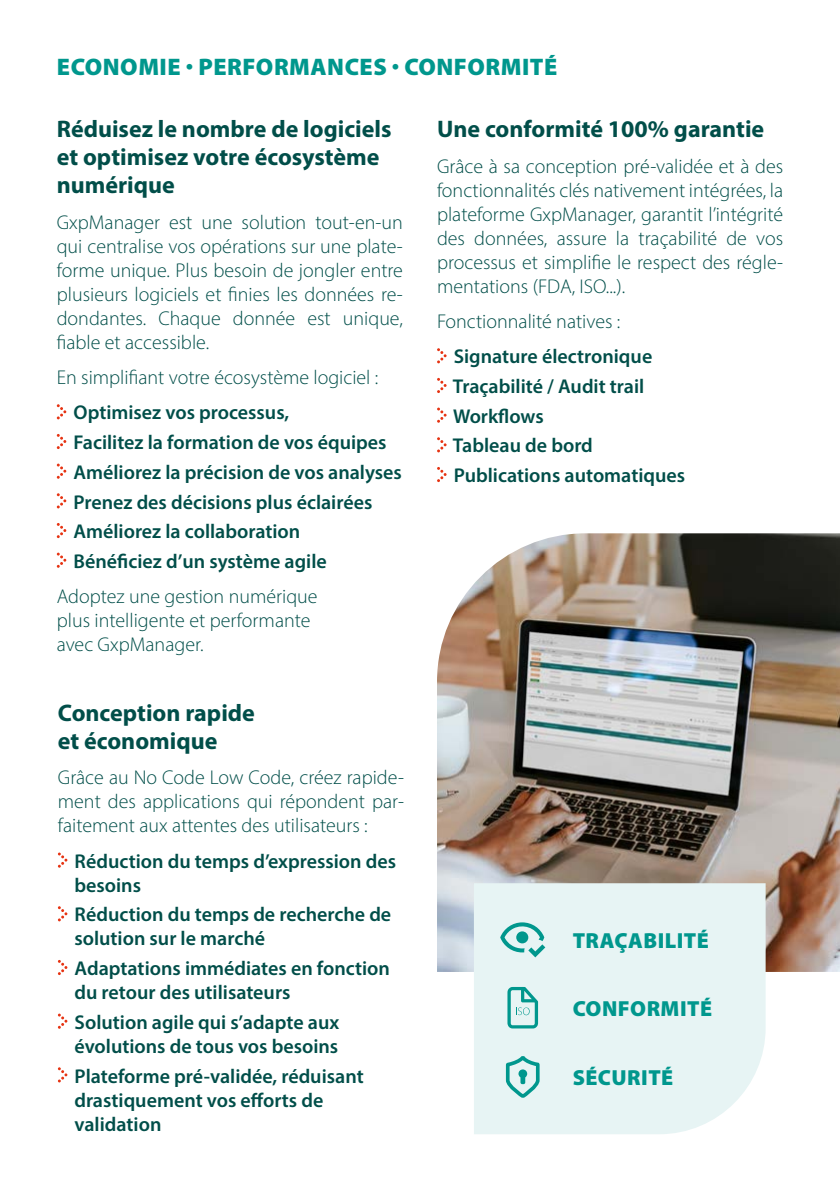
<style>
.page{position:relative;width:840px;height:1191px;background:#fff}
.page>*{position:absolute;margin:0;border:0;box-sizing:border-box;transform-origin:0 0}
.t1{font:700 24px/28px "Myriad Pro";color:#014e49}
.t2{font:900 24px "Myriad Pro";letter-spacing:.02em;color:#00978d}
.t3{font:900 21.8px "Myriad Pro";letter-spacing:.02em;color:#00978d}
.t4{font:300 20px/24px "Myriad Pro";color:#014e49;text-align:justify}
.t5{font:600 20px/29.6px "Myriad Pro";color:#014e49}
.s1{font-weight:600}
</style>
<div class="page">
<svg style="left:57px;top:404px;width:9px;height:15px"></svg>
<svg style="left:57px;top:434px;width:9px;height:15px"></svg>
<svg style="left:57px;top:463px;width:9px;height:16px"></svg>
<svg style="left:57px;top:493px;width:9px;height:15px"></svg>
<svg style="left:57px;top:523px;width:9px;height:15px"></svg>
<svg style="left:57px;top:552px;width:9px;height:16px"></svg>
<svg style="left:58px;top:852px;width:9px;height:15px"></svg>
<svg style="left:58px;top:906px;width:9px;height:15px"></svg>
<svg style="left:58px;top:960px;width:9px;height:15px"></svg>
<svg style="left:58px;top:1013px;width:9px;height:15px"></svg>
<svg style="left:58px;top:1067px;width:9px;height:15px"></svg>
<svg style="left:437px;top:348px;width:9px;height:15px"></svg>
<svg style="left:437px;top:378px;width:9px;height:15px"></svg>
<svg style="left:437px;top:407px;width:9px;height:16px"></svg>
<svg style="left:437px;top:437px;width:9px;height:15px"></svg>
<svg style="left:437px;top:467px;width:9px;height:15px"></svg>
<img style="left:437px;top:533px;width:402px;height:439px">
<div style="left:473px;top:883px;width:292px;height:251px;background:#e7f4f4"></div>
<svg style="left:507px;top:987px;width:30px;height:41px"></svg>
<svg style="left:504px;top:1052px;width:37px;height:45px;background:#a3d8d5"></svg>
<svg style="left:500px;top:922px;width:45px;height:35px;background:#9ad5d1"></svg>
<p class="t2" style="left:57px;top:51px;width:501px">ECONOMIE <span class="s1">•</span> PERFORMANCES <span class="s1">•</span> CONFORMITÉ</p>
<p class="t1" style="left:57px;top:114px;width:336px">Réduisez le nombre de logiciels et optimisez votre écosystème numérique</p>
<p class="t4" style="left:57px;top:210px;width:347px">GxpManager est une solution tout-en-un qui centralise vos opérations sur une plate&shy;forme unique. Plus besoin de jongler entre plusieurs logiciels et finies les données re&shy;dondantes. Chaque donnée est unique, fiable et accessible.</p>
<p class="t4" style="left:57px;top:365px;width:323px">En simplifiant votre écosystème logiciel :</p>
<p class="t5" style="left:73px;top:397px;width:330px">Optimisez vos processus,<br>Facilitez la formation de vos équipes Améliorez la précision de vos analyses Prenez des décisions plus éclairées Améliorez la collaboration<br>Bénéficiez d’un système agile</p>
<p class="t4" style="left:57px;top:584px;width:262px;text-align:left">Adoptez une gestion numérique plus intelligente et performante avec GxpManager.</p>
<p class="t1" style="left:58px;top:698px;width:198px">Conception rapide et économique</p>
<p class="t4" style="left:58px;top:765px;width:347px">Grâce au No Code Low Code, créez rapide&shy;ment des applications qui répondent par&shy;faitement aux attentes des utilisateurs :</p>
<p class="t5" style="left:74px;top:848px;width:323px;line-height:24px">Réduction du temps d’expression des besoins</p>
<p class="t5" style="left:74px;top:902px;width:318px;line-height:24px">Réduction du temps de recherche de solution sur le marché</p>
<p class="t5" style="left:74px;top:956px;width:317px;line-height:24px">Adaptations immédiates en fonction du retour des utilisateurs</p>
<p class="t5" style="left:74px;top:1009px;width:266px;line-height:24px">Solution agile qui s’adapte aux évolutions de tous vos besoins</p>
<p class="t5" style="left:74px;top:1063px;width:290px;line-height:24px">Plateforme pré-validée, réduisant drastiquement vos efforts de validation</p>
<p class="t1" style="left:437px;top:114px;width:328px">Une conformité 100% garantie</p>
<p class="t4" style="left:437px;top:154px;width:347px">Grâce à sa conception pré-validée et à des fonctionnalités clés nativement intégrées, la plateforme GxpManager, garantit l’intégrité des données, assure la traçabilité de vos processus et simplifie le respect des régle&shy;mentations (FDA, ISO...).</p>
<p class="t4" style="left:437px;top:309px;width:185px">Fonctionnalité natives :</p>
<p class="t5" style="left:452px;top:341px;width:233px">Signature électronique<br>Traçabilité / Audit trail<br>Workflows<br>Tableau de bord<br>Publications automatiques</p>
<p class="t3" style="left:572px;top:926px;width:138px">TRAÇABILITÉ</p>
<p class="t3" style="left:572px;top:994px;width:141px">CONFORMITÉ</p>
<p class="t3" style="left:572px;top:1063px;width:102px">SÉCURITÉ</p>
</div>
